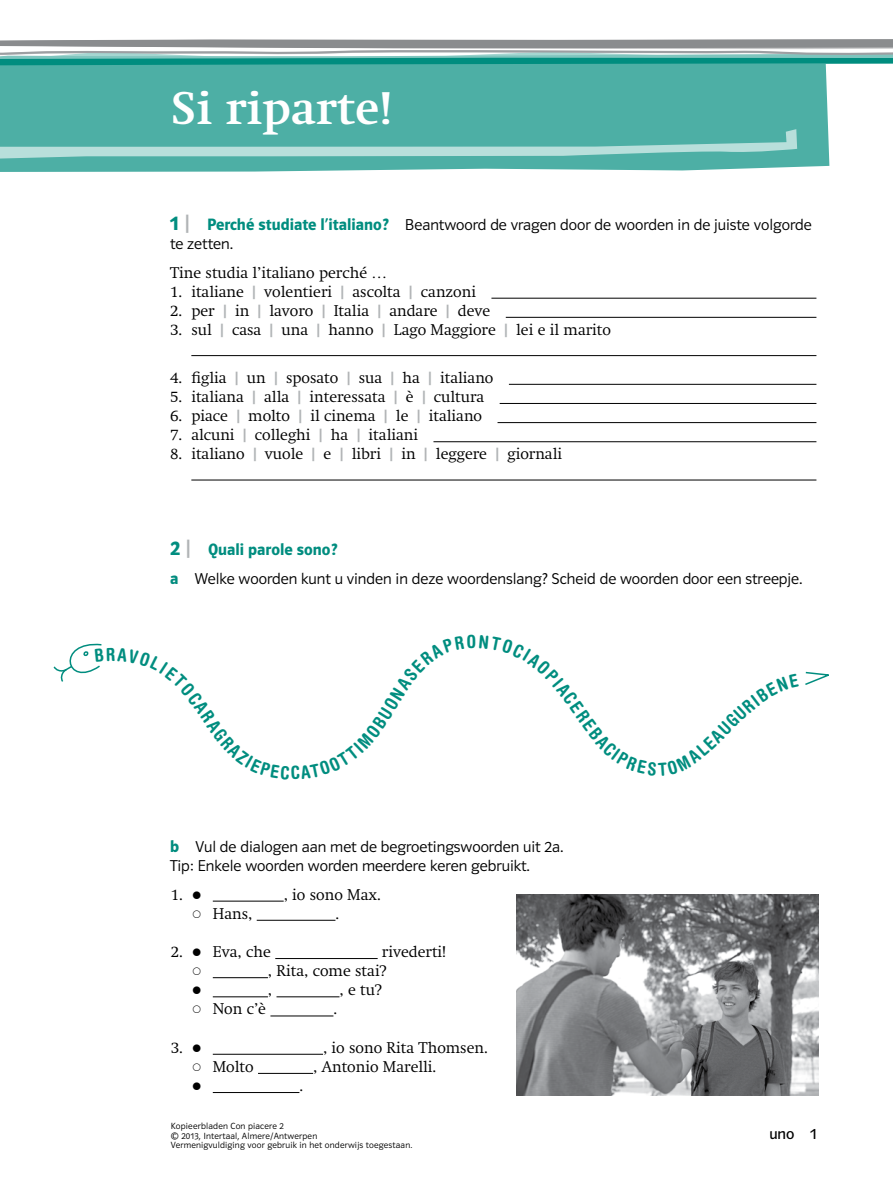
<style>
.page{position:relative;width:893px;height:1191px;background:#fff}
.page>*{position:absolute;margin:0;border:0;box-sizing:border-box;transform-origin:0 0}
.t1{font:700 45px "Klett Swift";letter-spacing:.01em;color:#fff}
.t2{font:16.5px "Polo ST11 K Hfett";color:#008d7f}
.t3{font:15.75px/19.2px "Polo ST11 K Leicht";color:#000}
.t4{font:15.75px "Polo ST11 K Buch";color:#000}
.t5{font:300 15.3px/19.2px "Klett Swift";color:#000}
.t6{font:9px/9.6px "Polo ST11 K Leicht";letter-spacing:.02em;color:#000}
.s1{font-family:"Polo ST11 K Hfett";font-size:21px;color:#008d7f}
.s2{font-family:"Polo ST11 K Krftg";font-size:21px;color:#b1b4b6}
.s3{font-family:"Polo ST11 K Hfett";font-size:16.5px;color:#008d7f}
.s4{font-family:"Polo ST11 K Hfett";font-weight:400;font-size:15.75px;color:#b1b4b6}
.s5{font-size:21px}
.s6{font-family:"Polo ST11 K Hfett";font-size:16.5px;color:#e6e7e8}
</style>
<div class="page">
<div style="left:0;top:66px;width:829px;height:106px;background:#4dafa5"></div>
<svg style="left:0;top:129px;width:797px;height:30px;background:#6ebdb5"></svg>
<svg style="left:0;top:39px;width:893px;height:27px;background:#7faeaa"></svg>
<hr style="left:491px;top:298px;width:325px;height:1px;background:#000">
<hr style="left:506px;top:317px;width:310px;height:1px;background:#000">
<hr style="left:191px;top:355px;width:625px;height:1px;background:#000">
<hr style="left:509px;top:384px;width:307px;height:1px;background:#000">
<hr style="left:500px;top:403px;width:316px;height:1px;background:#000">
<hr style="left:497px;top:422px;width:319px;height:1px;background:#000">
<hr style="left:433px;top:441px;width:383px;height:1px;background:#000">
<hr style="left:191px;top:479px;width:625px;height:1px;background:#000">
<img style="left:517px;top:894px;width:301px;height:201px">
<hr style="left:213px;top:900px;width:71px;height:1px;background:#000">
<hr style="left:257px;top:920px;width:78px;height:1px;background:#000">
<hr style="left:275px;top:958px;width:103px;height:1px;background:#000">
<hr style="left:213px;top:977px;width:55px;height:1px;background:#000">
<hr style="left:213px;top:996px;width:55px;height:1px;background:#000">
<hr style="left:276px;top:996px;width:63px;height:1px;background:#000">
<hr style="left:270px;top:1015px;width:63px;height:1px;background:#000">
<hr style="left:213px;top:1053px;width:110px;height:1px;background:#000">
<hr style="left:258px;top:1073px;width:55px;height:1px;background:#000">
<hr style="left:213px;top:1092px;width:86px;height:1px;background:#000">
<h1 class="t1" style="left:171px;top:82px;width:223px">Si riparte!</h1>
<p class="t3" style="left:170px;top:215px;width:643px"><span class="s1">1</span> <span class="s2">|</span> <span class="s3">Perché studiate l’italiano?</span> Beantwoord de vragen door de woorden in de juiste volgorde te zetten.</p>
<p class="t5" style="left:170px;top:263px;width:219px">Tine studia l’italiano perché …</p>
<p class="t5" style="left:170px;top:282px;width:307px">1. italiane <span class="s4">|</span> volentieri <span class="s4">|</span> ascolta <span class="s4">|</span> canzoni</p>
<p class="t5" style="left:170px;top:301px;width:322px">2. per <span class="s4">|</span> in <span class="s4">|</span> lavoro <span class="s4">|</span> Italia <span class="s4">|</span> andare <span class="s4">|</span> deve</p>
<p class="t5" style="left:170px;top:320px;width:442px">3. sul <span class="s4">|</span> casa <span class="s4">|</span> una <span class="s4">|</span> hanno <span class="s4">|</span> Lago Maggiore <span class="s4">|</span> lei e il marito</p>
<p class="t5" style="left:170px;top:368px;width:325px">4. figlia <span class="s4">|</span> un <span class="s4">|</span> sposato <span class="s4">|</span> sua <span class="s4">|</span> ha <span class="s4">|</span> italiano</p>
<p class="t5" style="left:170px;top:387px;width:316px">5. italiana <span class="s4">|</span> alla <span class="s4">|</span> interessata <span class="s4">|</span> è <span class="s4">|</span> cultura</p>
<p class="t5" style="left:170px;top:406px;width:314px">6. piace <span class="s4">|</span> molto <span class="s4">|</span> il cinema <span class="s4">|</span> le <span class="s4">|</span> italiano</p>
<p class="t5" style="left:170px;top:425px;width:249px">7. alcuni <span class="s4">|</span> colleghi <span class="s4">|</span> ha <span class="s4">|</span> italiani</p>
<p class="t5" style="left:170px;top:444px;width:393px">8. italiano <span class="s4">|</span> vuole <span class="s4">|</span> e <span class="s4">|</span> libri <span class="s4">|</span> in <span class="s4">|</span> leggere <span class="s4">|</span> giornali</p>
<p class="t2" style="left:170px;top:540px;width:169px"><span class="s5">2</span> <span class="s2">|</span> Quali parole sono?</p>
<p class="t3" style="left:170px;top:569px;width:634px"><span class="s6">a</span> Welke woorden kunt u vinden in deze woordenslang? Scheid de woorden door een streepje.</p>
<p class="t3" style="left:170px;top:837px;width:395px"><span class="s6">b</span> Vul de dialogen aan met de begroetingswoorden uit 2a.<br>Tip: Enkele woorden worden meerdere keren gebruikt.</p>
<p class="t5" style="left:171px;top:885px;width:14px">1.</p>
<p class="t5" style="left:284px;top:885px;width:99px">, io sono Max.</p>
<p class="t5" style="left:213px;top:904px;width:41px">Hans,</p>
<p class="t5" style="left:335px;top:904px;width:5px">.</p>
<p class="t5" style="left:171px;top:942px;width:102px">2. Eva, che</p>
<p class="t5" style="left:268px;top:942px;width:180px;text-indent:114px">rivederti! , Rita, come stai?<br>,</p>
<p class="t5" style="left:339px;top:980px;width:44px">, e tu?</p>
<p class="t5" style="left:213px;top:999px;width:55px">Non c’è</p>
<p class="t5" style="left:333px;top:999px;width:5px">.</p>
<p class="t5" style="left:171px;top:1038px;width:14px">3.</p>
<p class="t5" style="left:323px;top:1038px;width:166px">, io sono Rita Thomsen.</p>
<p class="t5" style="left:213px;top:1057px;width:42px">Molto</p>
<p class="t5" style="left:313px;top:1057px;width:125px">, Antonio Marelli.</p>
<p class="t5" style="left:299px;top:1076px;width:5px">.</p>
<p class="t6" style="left:171px;top:1121px;width:243px">Kopieerbladen Con piacere 2<br>© 2013, Intertaal, Almere/Antwerpen<br>Vermenigvuldiging voor gebruik in het onderwijs toegestaan.</p>
<p class="t4" style="left:769px;top:1125px;width:49px">uno 1</p>
</div>
